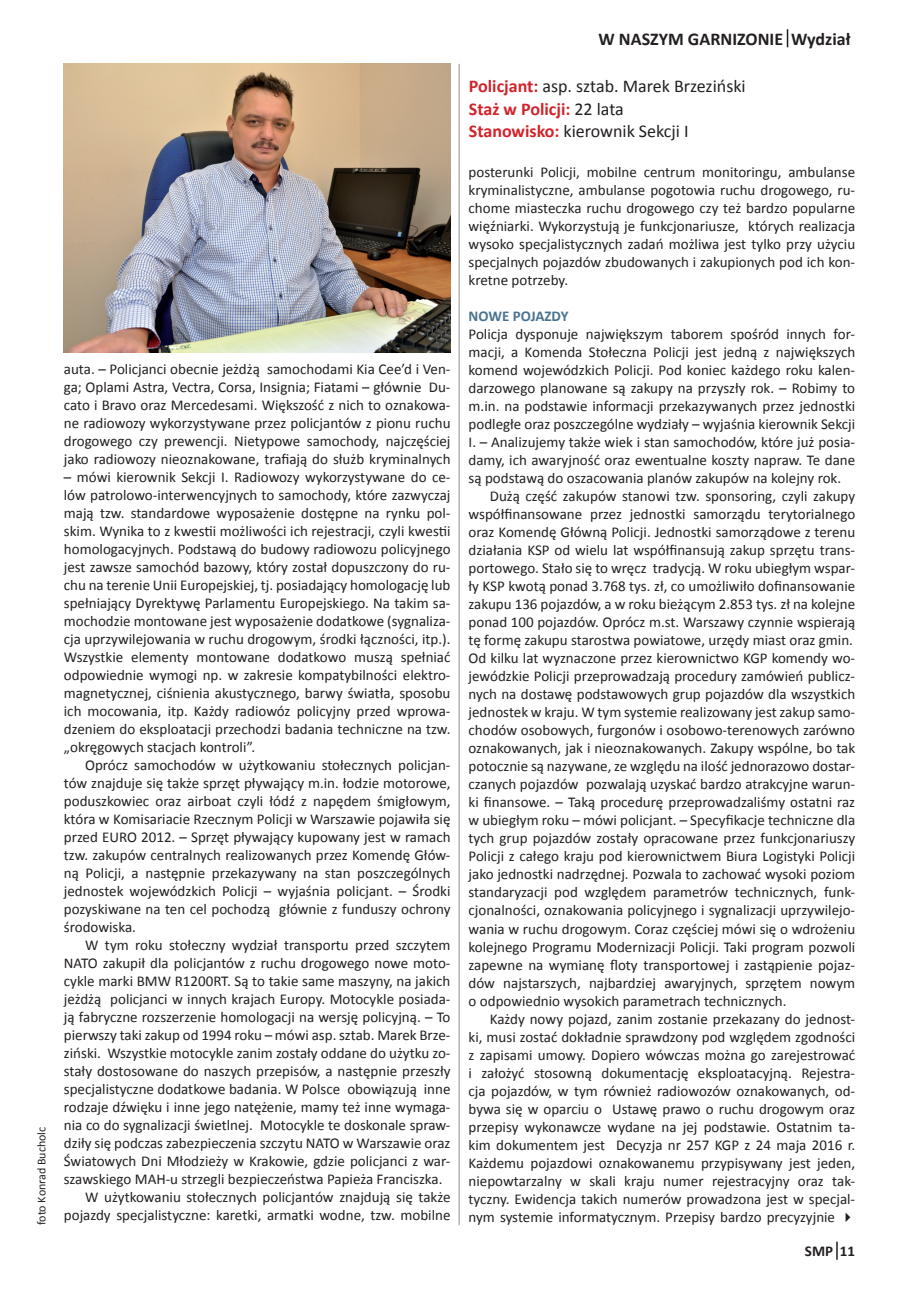
<style>
.page{position:relative;width:919px;height:1289px;background:#fff}
.page>*{position:absolute;margin:0;border:0;box-sizing:border-box;transform-origin:0 0}
.t1{font:18px/22.5px "Calibri";color:#231f20}
.t2{font:700 18px "Calibri";color:#231f20}
.t3{font:15px/18px "Calibri";color:#231f20;text-align:justify}
.t4{font:700 15px "Calibri";color:#4b7391}
.t5{font:700 15px "Calibri";color:#231f20}
.t6{font:12px "Calibri";color:#231f20}
.s1{font-weight:700;color:#d1232a}
</style>
<div class="page">
<svg style="left:836px;top:1241px;width:1px;height:18px"></svg>
<hr style="left:458px;top:64px;width:1px;height:1161px;background:#231f20">
<svg style="left:786px;top:29px;width:2px;height:18px"></svg>
<img style="left:64px;top:64px;width:386px;height:289px">
<p class="t6" style="left:34px;top:1225px;width:100px;rotate:-90deg">foto Konrad Bucholc</p>
<p class="t3" style="left:64px;top:360px;width:388px">auta. – Policjanci obecnie jeżdżą samochodami Kia Cee’d i Ven&shy;ga; Oplami Astra, Vectra, Corsa, Insignia; Fiatami – głównie Du&shy;cato i Bravo oraz Mercedesami. Większość z nich to oznakowa&shy;ne radiowozy wykorzystywane przez policjantów z pionu ruchu drogowego czy prewencji. Nietypowe samochody, najczęściej jako radiowozy nieoznakowane, trafiają do służb kryminalnych</p>
<p class="t3" style="left:64px;top:468px;width:388px">– mówi kierownik Sekcji I. Radiowozy wykorzystywane do ce&shy;lów patrolowo-interwencyjnych to samochody, które zazwyczaj mają tzw. standardowe wyposażenie dostępne na rynku pol&shy;skim. Wynika to z kwestii możliwości ich rejestracji, czyli kwestii homologacyjnych. Podstawą do budowy radiowozu policyjnego jest zawsze samochód bazowy, który został dopuszczony do ru&shy;chu na terenie Unii Europejskiej, tj. posiadający homologację lub spełniający Dyrektywę Parlamentu Europejskiego. Na takim sa&shy;mochodzie montowane jest wyposażenie dodatkowe (sygnaliza&shy;cja uprzywilejowania w ruchu drogowym, środki łączności, itp.).<br>Wszystkie elementy montowane dodatkowo muszą spełniać odpowiednie wymogi np. w zakresie kompatybilności elektro&shy;magnetycznej, ciśnienia akustycznego, barwy światła, sposobu ich mocowania, itp. Każdy radiowóz policyjny przed wprowa&shy;dzeniem do eksploatacji przechodzi badania techniczne na tzw. „okręgowych stacjach kontroli”.</p>
<p class="t3" style="left:64px;top:756px;width:388px;text-indent:21px">Oprócz samochodów w użytkowaniu stołecznych policjan&shy;tów znajduje się także sprzęt pływający m.in. łodzie motorowe, poduszkowiec oraz airboat czyli łódź z napędem śmigłowym, która w Komisariacie Rzecznym Policji w Warszawie pojawiła się przed EURO 2012. – Sprzęt pływający kupowany jest w ramach tzw. zakupów centralnych realizowanych przez Komendę Głów&shy;ną Policji, a następnie przekazywany na stan poszczególnych jednostek wojewódzkich Policji – wyjaśnia policjant. – Środki pozyskiwane na ten cel pochodzą głównie z funduszy ochrony środowiska.</p>
<p class="t3" style="left:85px;top:936px;width:367px">W tym roku stołeczny wydział transportu przed szczytem</p>
<p class="t3" style="left:64px;top:954px;width:388px">NATO zakupił dla policjantów z ruchu drogowego nowe moto-</p>
<p class="t3" style="left:64px;top:972px;width:388px">cykle marki BMW R1200RT. Są to takie same maszyny, na jakich</p>
<p class="t3" style="left:64px;top:990px;width:388px">jeżdżą policjanci w innych krajach Europy. Motocykle posiada-</p>
<p class="t3" style="left:64px;top:1008px;width:388px">ją fabryczne rozszerzenie homologacji na wersję policyjną. – To</p>
<p class="t3" style="left:64px;top:1026px;width:388px">pierwszy taki zakup od 1994 roku – mówi asp. sztab. Marek Brze-</p>
<p class="t3" style="left:64px;top:1044px;width:388px">ziński. Wszystkie motocykle zanim zostały oddane do użytku zo-</p>
<p class="t3" style="left:64px;top:1062px;width:388px">stały dostosowane do naszych przepisów, a następnie przeszły</p>
<p class="t3" style="left:64px;top:1080px;width:388px">specjalistyczne dodatkowe badania. W Polsce obowiązują inne</p>
<p class="t3" style="left:64px;top:1098px;width:388px">rodzaje dźwięku i inne jego natężenie, mamy też inne wymaga-</p>
<p class="t3" style="left:64px;top:1116px;width:388px">nia co do sygnalizacji świetlnej. Motocykle te doskonale spraw-</p>
<p class="t3" style="left:64px;top:1134px;width:388px">dziły się podczas zabezpieczenia szczytu NATO w Warszawie oraz</p>
<p class="t3" style="left:64px;top:1152px;width:388px">Światowych Dni Młodzieży w Krakowie, gdzie policjanci z war-</p>
<p class="t3" style="left:64px;top:1170px;width:380px">szawskiego MAH-u strzegli bezpieczeństwa Papieża Franciszka.</p>
<p class="t3" style="left:85px;top:1188px;width:367px">W użytkowaniu stołecznych policjantów znajdują się także</p>
<p class="t3" style="left:64px;top:1206px;width:388px">pojazdy specjalistyczne: karetki, armatki wodne, tzw. mobilne</p>
<p class="t2" style="left:598px;top:28px;width:253px">W NASZYM GARNIZONIE Wydział</p>
<p class="t1" style="left:469px;top:75px;width:278px"><span class="s1">Policjant:</span> asp. sztab. Marek Brzeziński<br><span class="s1">Staż w Policji:</span> 22 lata<br><span class="s1">Stanowisko:</span> kierownik Sekcji I</p>
<p class="t3" style="left:468px;top:163px;width:388px">posterunki Policji, mobilne centrum monitoringu, ambulanse kryminalistyczne, ambulanse pogotowia ruchu drogowego, ru&shy;chome miasteczka ruchu drogowego czy też bardzo popularne więźniarki. Wykorzystują je funkcjonariusze, których realizacja wysoko specjalistycznych zadań możliwa jest tylko przy użyciu specjalnych pojazdów zbudowanych i zakupionych pod ich kon&shy;kretne potrzeby.</p>
<p class="t4" style="left:468px;top:306px;width:101px">NOWE POJAZDY</p>
<p class="t3" style="left:468px;top:325px;width:388px">Policja dysponuje największym taborem spośród innych for-</p>
<p class="t3" style="left:468px;top:343px;width:388px">macji, a Komenda Stołeczna Policji jest jedną z największych</p>
<p class="t3" style="left:468px;top:361px;width:388px">komend wojewódzkich Policji. Pod koniec każdego roku kalen-</p>
<p class="t3" style="left:468px;top:379px;width:388px">darzowego planowane są zakupy na przyszły rok. – Robimy to</p>
<p class="t3" style="left:468px;top:397px;width:388px">m.in. na podstawie informacji przekazywanych przez jednostki</p>
<p class="t3" style="left:468px;top:415px;width:388px">podległe oraz poszczególne wydziały – wyjaśnia kierownik Sekcji</p>
<p class="t3" style="left:468px;top:433px;width:388px">I. – Analizujemy także wiek i stan samochodów, które już posia-</p>
<p class="t3" style="left:468px;top:451px;width:388px">damy, ich awaryjność oraz ewentualne koszty napraw. Te dane</p>
<p class="t3" style="left:468px;top:469px;width:374px">są podstawą do oszacowania planów zakupów na kolejny rok.</p>
<p class="t3" style="left:490px;top:487px;width:367px">Dużą część zakupów stanowi tzw. sponsoring, czyli zakupy</p>
<p class="t3" style="left:468px;top:505px;width:388px">współfinansowane przez jednostki samorządu terytorialnego</p>
<p class="t3" style="left:468px;top:523px;width:388px">oraz Komendę Główną Policji. Jednostki samorządowe z terenu</p>
<p class="t3" style="left:468px;top:541px;width:388px">działania KSP od wielu lat współfinansują zakup sprzętu trans-</p>
<p class="t3" style="left:468px;top:559px;width:388px">portowego. Stało się to wręcz tradycją. W roku ubiegłym wspar-</p>
<p class="t3" style="left:468px;top:577px;width:388px">ły KSP kwotą ponad 3.768 tys. zł, co umożliwiło dofinansowanie</p>
<p class="t3" style="left:468px;top:595px;width:388px">zakupu 136 pojazdów, a w roku bieżącym 2.853 tys. zł na kolejne</p>
<p class="t3" style="left:468px;top:613px;width:388px">ponad 100 pojazdów. Oprócz m.st. Warszawy czynnie wspierają</p>
<p class="t3" style="left:468px;top:631px;width:386px">tę formę zakupu starostwa powiatowe, urzędy miast oraz gmin.</p>
<p class="t3" style="left:468px;top:649px;width:388px">Od kilku lat wyznaczone przez kierownictwo KGP komendy wo-</p>
<p class="t3" style="left:468px;top:667px;width:388px">jewódzkie Policji przeprowadzają procedury zamówień publicz-</p>
<p class="t3" style="left:468px;top:685px;width:388px">nych na dostawę podstawowych grup pojazdów dla wszystkich</p>
<p class="t3" style="left:468px;top:703px;width:388px">jednostek w kraju. W tym systemie realizowany jest zakup samo-</p>
<p class="t3" style="left:468px;top:721px;width:388px">chodów osobowych, furgonów i osobowo-terenowych zarówno</p>
<p class="t3" style="left:468px;top:739px;width:388px">oznakowanych, jak i nieoznakowanych. Zakupy wspólne, bo tak</p>
<p class="t3" style="left:468px;top:757px;width:388px">potocznie są nazywane, ze względu na ilość jednorazowo dostar-</p>
<p class="t3" style="left:468px;top:775px;width:388px">czanych pojazdów pozwalają uzyskać bardzo atrakcyjne warun-</p>
<p class="t3" style="left:468px;top:793px;width:388px">ki finansowe. – Taką procedurę przeprowadzaliśmy ostatni raz</p>
<p class="t3" style="left:468px;top:811px;width:388px">w ubiegłym roku – mówi policjant. – Specyfikacje techniczne dla</p>
<p class="t3" style="left:468px;top:829px;width:388px">tych grup pojazdów zostały opracowane przez funkcjonariuszy</p>
<p class="t3" style="left:468px;top:847px;width:388px">Policji z całego kraju pod kierownictwem Biura Logistyki Policji</p>
<p class="t3" style="left:468px;top:865px;width:388px">jako jednostki nadrzędnej. Pozwala to zachować wysoki poziom</p>
<p class="t3" style="left:468px;top:883px;width:388px">standaryzacji pod względem parametrów technicznych, funk-</p>
<p class="t3" style="left:468px;top:901px;width:388px">cjonalności, oznakowania policyjnego i sygnalizacji uprzywilejo-</p>
<p class="t3" style="left:468px;top:919px;width:388px">wania w ruchu drogowym. Coraz częściej mówi się o wdrożeniu</p>
<p class="t3" style="left:468px;top:937px;width:388px">kolejnego Programu Modernizacji Policji. Taki program pozwoli</p>
<p class="t3" style="left:468px;top:955px;width:388px">zapewne na wymianę floty transportowej i zastąpienie pojaz-</p>
<p class="t3" style="left:468px;top:973px;width:388px">dów najstarszych, najbardziej awaryjnych, sprzętem nowym</p>
<p class="t3" style="left:468px;top:991px;width:319px">o odpowiednio wysokich parametrach technicznych.</p>
<p class="t3" style="left:490px;top:1009px;width:367px">Każdy nowy pojazd, zanim zostanie przekazany do jednost-</p>
<p class="t3" style="left:468px;top:1027px;width:388px">ki, musi zostać dokładnie sprawdzony pod względem zgodności</p>
<p class="t3" style="left:468px;top:1045px;width:388px">z zapisami umowy. Dopiero wówczas można go zarejestrować</p>
<p class="t3" style="left:468px;top:1063px;width:388px">i założyć stosowną dokumentację eksploatacyjną. Rejestra-</p>
<p class="t3" style="left:468px;top:1081px;width:388px">cja pojazdów, w tym również radiowozów oznakowanych, od-</p>
<p class="t3" style="left:468px;top:1099px;width:388px">bywa się w oparciu o Ustawę prawo o ruchu drogowym oraz</p>
<p class="t3" style="left:468px;top:1117px;width:388px">przepisy wykonawcze wydane na jej podstawie. Ostatnim ta-</p>
<p class="t3" style="left:468px;top:1135px;width:388px">kim dokumentem jest Decyzja nr 257 KGP z 24 maja 2016 r.</p>
<p class="t3" style="left:468px;top:1153px;width:388px">Każdemu pojazdowi oznakowanemu przypisywany jest jeden,</p>
<p class="t3" style="left:468px;top:1171px;width:388px">niepowtarzalny w skali kraju numer rejestracyjny oraz tak-</p>
<p class="t3" style="left:468px;top:1189px;width:388px">tyczny. Ewidencja takich numerów prowadzona jest w specjal-</p>
<p class="t3" style="left:468px;top:1207px;width:388px">nym systemie informatycznym. Przepisy bardzo precyzyjnie ✔</p>
<p class="t5" style="left:804px;top:1241px;width:52px">SMP 11</p>
</div>
